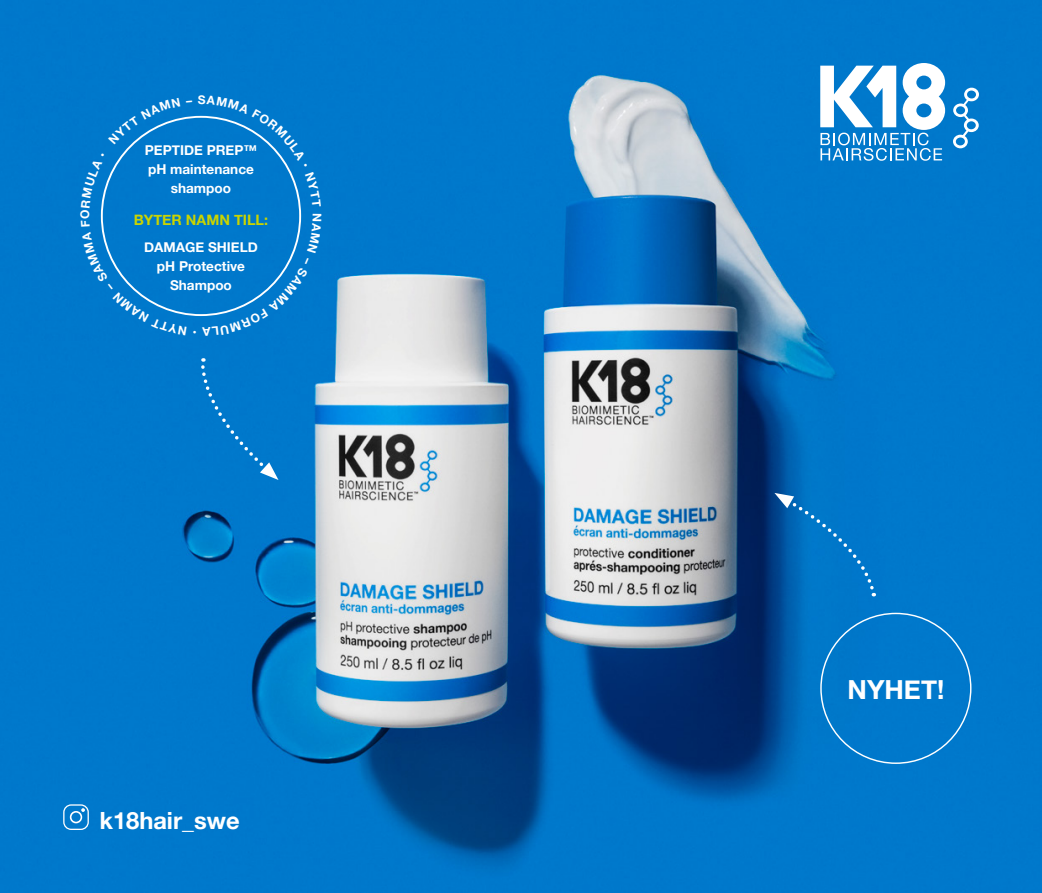
<style>
.page{position:relative;width:1042px;height:893px;background:#fff}
.page>*{position:absolute;margin:0;border:0;box-sizing:border-box;transform-origin:0 0}
.t1{font:700 26.25px "Helvetica Neue";color:#fff}
.t2{font:700 23.62px "Helvetica Neue";color:#fff}
.t3{font:700 14.35px "Helvetica Neue";color:#cad400}
.t4{font:700 13.65px/19.1px "Helvetica Neue";color:#fff;text-align:center}
</style>
<div class="page">
<img style="left:0;top:0;width:1042px;height:893px">
<div style="left:199px;top:358px;width:79px;height:122px;background:#0078cb"></div>
<svg style="left:774px;top:493px;width:102px;height:103px;background:#0772c1"></svg>
<svg style="left:953px;top:88px;width:26px;height:60px"></svg>
<svg style="left:820px;top:63px;width:125px;height:98px"></svg>
<div style="left:63px;top:804px;width:26px;height:26px;border:1px solid #fff;border-radius:7px"></div>
<div style="left:70px;top:811px;width:12px;height:12px;border:2px solid #fff;border-radius:50%"></div>
<svg style="left:81px;top:808px;width:4px;height:4px"></svg>
<div style="left:108px;top:98px;width:72px;height:47px;background:#0078cb"></div>
<svg style="left:186px;top:101px;width:6px;height:2px"></svg>
<div style="left:198px;top:95px;width:123px;height:112px;background:#0078cb"></div>
<div style="left:202px;top:214px;width:119px;height:122px;background:#0078cb"></div>
<div style="left:80px;top:153px;width:107px;height:182px;background:#0078cb"></div>
<p class="t4" style="left:145px;top:141px;width:114px">PEPTIDE PREP™ pH maintenance shampoo</p>
<p class="t3" style="left:134px;top:209px;width:136px">BYTER NAMN TILL:</p>
<p class="t4" style="left:144px;top:238px;width:115px">DAMAGE SHIELD pH Protective<br>Shampoo</p>
<h2 class="t2" style="left:99px;top:802px;width:142px">k18hair_swe</h2>
<h1 class="t1" style="left:847px;top:669px;width:98px">NYHET!</h1>
</div>
